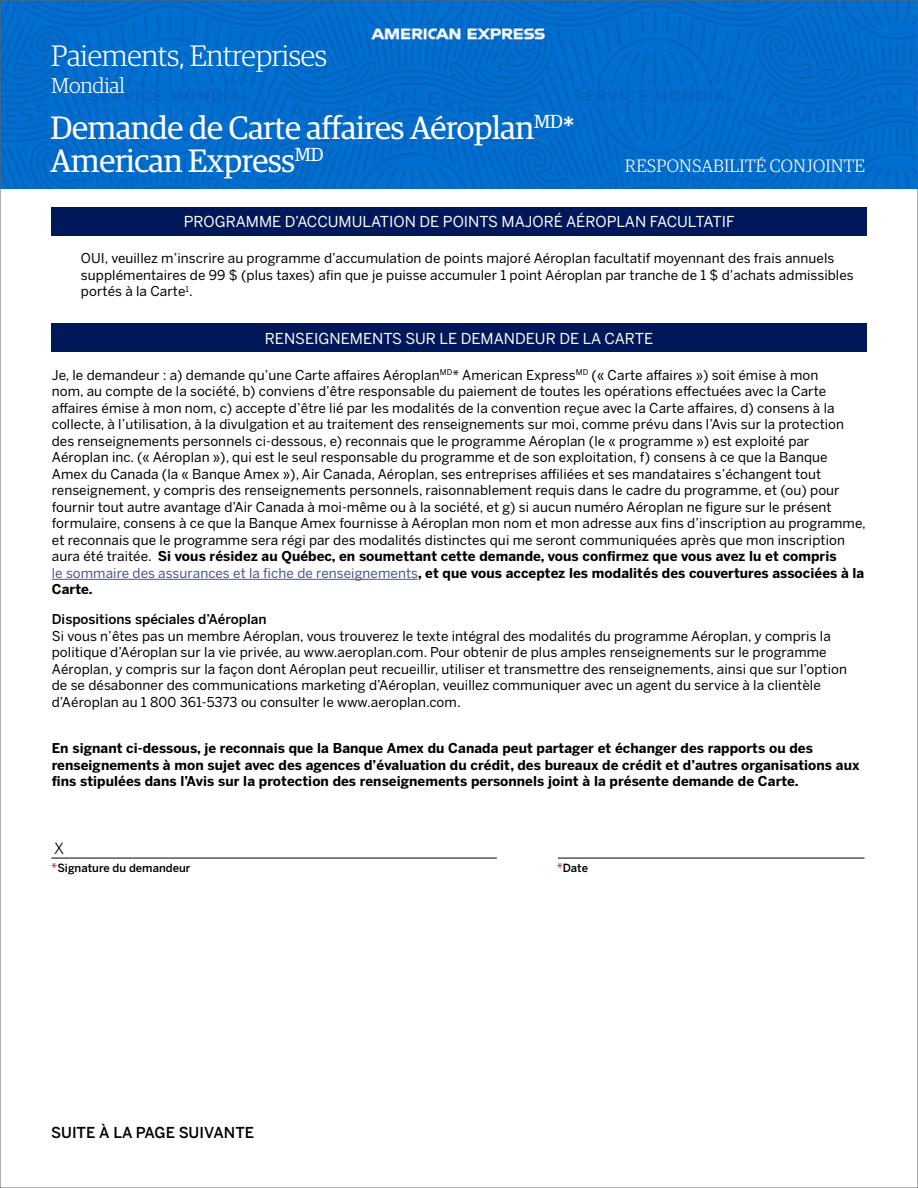
<style>
.page{position:relative;width:918px;height:1188px;background:#fff}
.page>*{position:absolute;margin:0;border:0;box-sizing:border-box;transform-origin:0 0}
.t1{font:32.4px/32.4px "Guardian Egyp";letter-spacing:-.01em;color:#fff}
.t2{font:300 29.7px "Guardian Egyp";letter-spacing:-.01em;color:#fff}
.t3{font:300 21.6px "Guardian Egyp";letter-spacing:-.01em;color:#fff}
.t4{font:300 18px "Guardian Egyp";letter-spacing:.01em;color:#fff}
.t5{font:15.15px "Benton Sans";color:#000}
.t6{font:15px "Benton Sans";color:#fff}
.t7{font:500 15px "Benton Sans";color:#000}
.t8{font:13.5px/16.5px "Benton Sans";letter-spacing:.005em;color:#000}
.t9{font:700 13.5px/16.5px "Benton Sans";letter-spacing:.005em;color:#000}
.t10{font:500 13.5px "Benton Sans";color:#000}
.t11{font:500 11.25px "Benton Sans";color:#000}
.s1{font-weight:700}
.s2{color:#465792}
.s3{font-weight:400;font-size:12px;color:#c0004d}
</style>
<div class="page">
<hr style="left:52px;top:579px;width:366px;height:1px;background:#465792">
<hr style="left:51px;top:858px;width:446px;height:1px;background:#000">
<hr style="left:558px;top:858px;width:307px;height:1px;background:#000">
<div style="left:51px;top:207px;width:816px;height:28px;background:#00175a"></div>
<div style="left:51px;top:324px;width:816px;height:28px;background:#00175a"></div>
<svg style="left:2px;top:2px;width:914px;height:186px;background:#016bca"></svg>
<img style="left:358px;top:14px;width:202px;height:39px">
<h2 class="t2" style="left:51px;top:36px;width:278px">Paiements, Entreprises</h2>
<h3 class="t3" style="left:51px;top:71px;width:75px">Mondial</h3>
<h1 class="t1" style="left:50px;top:110px;width:526px">Demande de Carte affaires Aéroplan<sup>MD</sup>*<br>American Express<sup>MD</sup></h1>
<h3 class="t4" style="left:625px;top:154px;width:242px">RESPONSABILITÉ CONJOINTE</h3>
<p class="t6" style="left:184px;top:213px;width:552px">PROGRAMME D’ACCUMULATION DE POINTS MAJORÉ AÉROPLAN FACULTATIF</p>
<p class="t8" style="left:81px;top:250px;width:774px">OUI, veuillez m’inscrire au programme d’accumulation de points majoré Aéroplan facultatif moyennant des frais annuels supplémentaires de 99 $ (plus taxes) afin que je puisse accumuler 1 point Aéroplan par tranche de 1 $ d’achats admissibles portés à la Carte<sup>1</sup>.</p>
<p class="t6" style="left:265px;top:329px;width:390px">RENSEIGNEMENTS SUR LE DEMANDEUR DE LA CARTE</p>
<p class="t8" style="left:52px;top:367px;width:816px">Je, le demandeur : a) demande qu’une Carte affaires Aéroplan<sup>MD</sup>* American Express<sup>MD</sup> (« Carte affaires ») soit émise à mon<br>nom, au compte de la société, b) conviens d’être responsable du paiement de toutes les opérations effectuées avec la Carte affaires émise à mon nom, c) accepte d’être lié par les modalités de la convention reçue avec la Carte affaires, d) consens à la collecte, à l’utilisation, à la divulgation et au traitement des renseignements sur moi, comme prévu dans l’Avis sur la protection des renseignements personnels ci-dessous, e) reconnais que le programme Aéroplan (le « programme ») est exploité par Aéroplan inc. (« Aéroplan »), qui est le seul responsable du programme et de son exploitation, f) consens à ce que la Banque Amex du Canada (la « Banque Amex »), Air Canada, Aéroplan, ses entreprises affiliées et ses mandataires s’échangent tout renseignement, y compris des renseignements personnels, raisonnablement requis dans le cadre du programme, et (ou) pour fournir tout autre avantage d’Air Canada à moi-même ou à la société, et g) si aucun numéro Aéroplan ne figure sur le présent formulaire, consens à ce que la Banque Amex fournisse à Aéroplan mon nom et mon adresse aux fins d’inscription au programme, et reconnais que le programme sera régi par des modalités distinctes qui me seront communiquées après que mon inscription aura été traitée. <span class="s1">Si vous résidez au Québec, en soumettant cette demande, vous confirmez que vous avez lu et compris<br></span><span class="s2">le sommaire des assurances et la fiche de renseignements</span><span class="s1">, et que vous acceptez les modalités des couvertures associées à la Carte.</span></p>
<p class="t10" style="left:52px;top:611px;width:216px">Dispositions spéciales d’Aéroplan</p>
<p class="t8" style="left:52px;top:628px;width:797px">Si vous n’êtes pas un membre Aéroplan, vous trouverez le texte intégral des modalités du programme Aéroplan, y compris la politique d’Aéroplan sur la vie privée, au www.aeroplan.com. Pour obtenir de plus amples renseignements sur le programme Aéroplan, y compris sur la façon dont Aéroplan peut recueillir, utiliser et transmettre des renseignements, ainsi que sur l’option de se désabonner des communications marketing d’Aéroplan, veuillez communiquer avec un agent du service à la clientèle d’Aéroplan au 1 800 361-5373 ou consulter le www.aeroplan.com.</p>
<p class="t9" style="left:52px;top:740px;width:809px">En signant ci-dessous, je reconnais que la Banque Amex du Canada peut partager et échanger des rapports ou des renseignements à mon sujet avec des agences d’évaluation du crédit, des bureaux de crédit et d’autres organisations aux fins stipulées dans l’Avis sur la protection des renseignements personnels joint à la présente demande de Carte.</p>
<p class="t5" style="left:54px;top:840px;width:11px">X</p>
<p class="t11" style="left:51px;top:861px;width:141px"><span class="s3">*</span>Signature du demandeur</p>
<p class="t11" style="left:557px;top:861px;width:33px"><span class="s3">*</span>Date</p>
<p class="t7" style="left:51px;top:1123px;width:204px">SUITE À LA PAGE SUIVANTE</p>
</div>
